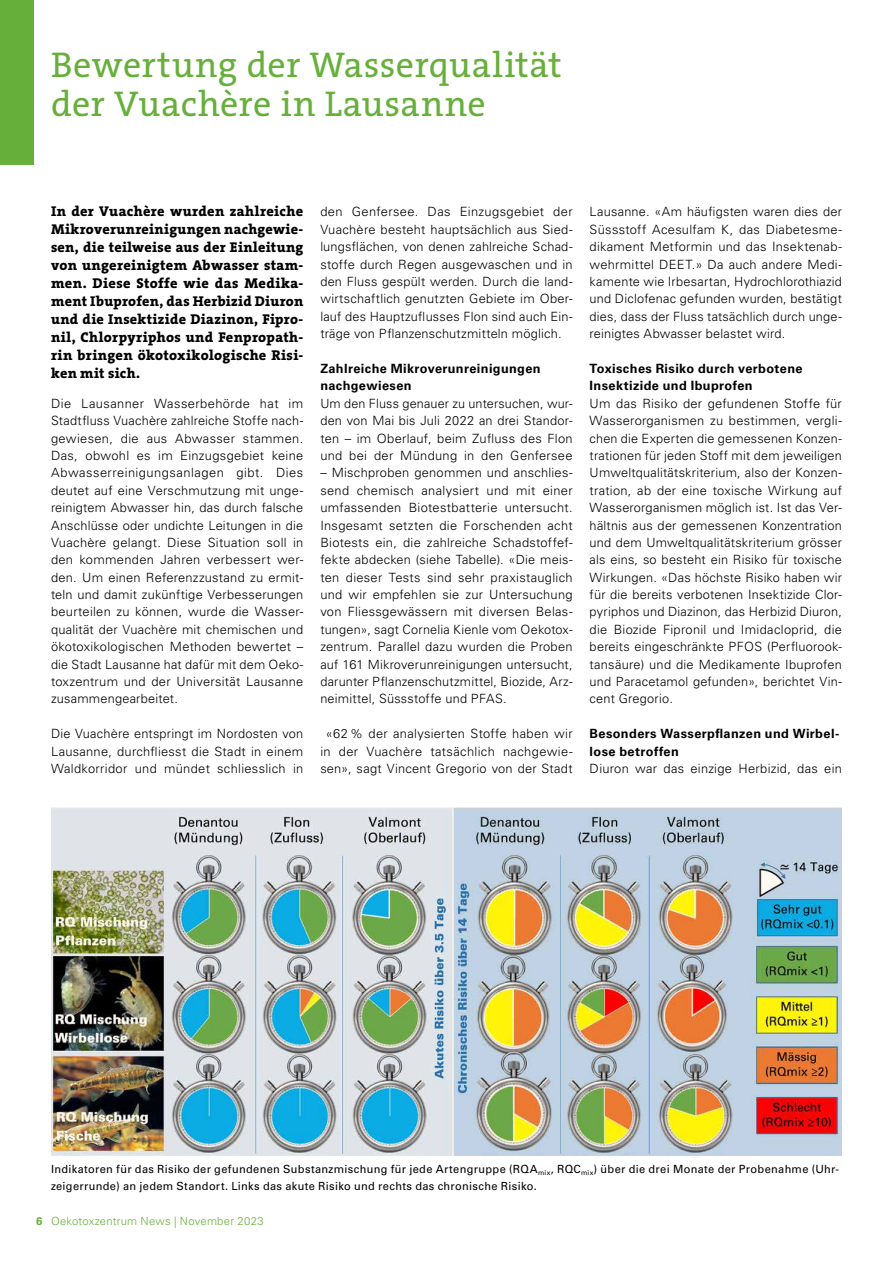
<style>
.page{position:relative;width:893px;height:1263px;background:#fff}
.page>*{position:absolute;margin:0;border:0;box-sizing:border-box;transform-origin:0 0}
.t1{font:36px/39px "The Serif HP5 Plain";letter-spacing:.01em;color:#67af3b}
.t2{font:14.25px/18px "The Serif HP8 Ex Bld";letter-spacing:.02em;color:#000;text-align:justify}
.t3{font:300 12.75px/17.4px "Univers LT Std";letter-spacing:.02em;color:#000;text-align:justify}
.t4{font:700 12.75px/17.4px "Univers LT Std";letter-spacing:.03em;color:#000}
.t5{font:11.25px/17.4px "Univers LT Std";letter-spacing:.03em;color:#000}
.t6{font:300 11.25px "Univers LT Std";letter-spacing:.02em;color:#67af3b}
.s1{font-weight:700}
</style>
<div class="page">
<div style="left:0;top:0;width:34px;height:164px;background:#67af3b"></div>
<img style="left:51px;top:808px;width:791px;height:347px">
<h1 class="t1" style="left:51px;top:46px;width:512px">Bewertung der Wasserqualität der Vuachère in Lausanne</h1>
<p class="t2" style="left:51px;top:203px;width:254px">In der Vuachère wurden zahlreiche Mikroverunreinigungen nachgewie&shy;sen, die teilweise aus der Einleitung von ungereinigtem Abwasser stam&shy;men. Diese Stoffe wie das Medika&shy;ment Ibuprofen, das Herbizid Diuron und die Insektizide Diazinon, Fipro&shy;nil, Chlorpyriphos und Fenpropath&shy;rin bringen ökotoxikologische Risi&shy;ken mit sich.</p>
<p class="t3" style="left:51px;top:395px;width:254px">Die Lausanner Wasserbehörde hat im Stadtfluss Vuachère zahlreiche Stoffe nach&shy;gewiesen, die aus Abwasser stammen.<br>Das, obwohl es im Einzugsgebiet keine Abwasserreinigungsanlagen gibt. Dies deutet auf eine Verschmutzung mit unge&shy;reinigtem Abwasser hin, das durch falsche Anschlüsse oder undichte Leitungen in die Vuachère gelangt. Diese Situation soll in den kommenden Jahren verbessert wer&shy;den. Um einen Referenzzustand zu ermit&shy;teln und damit zukünftige Verbesserungen beurteilen zu können, wurde die Wasser&shy;qualität der Vuachère mit chemischen und ökotoxikologischen Methoden bewertet – die Stadt Lausanne hat dafür mit dem Oeko&shy;toxzentrum und der Universität Lausanne zusammengearbeitet.</p>
<p class="t3" style="left:51px;top:725px;width:254px">Die Vuachère entspringt im Nordosten von Lausanne, durchfliesst die Stadt in einem Waldkorridor und mündet schliesslich in</p>
<p class="t3" style="left:320px;top:203px;width:254px">den Genfersee. Das Einzugsgebiet der Vuachère besteht hauptsächlich aus Sied&shy;lungsflächen, von denen zahlreiche Schad&shy;stoffe durch Regen ausgewaschen und in den Fluss gespült werden. Durch die land&shy;wirtschaftlich genutzten Gebiete im Ober&shy;lauf des Hauptzuflusses Flon sind auch Ein&shy;träge von Pflanzenschutzmitteln möglich.</p>
<p class="t4" style="left:320px;top:360px;width:222px">Zahlreiche Mikroverunreinigungen nachgewiesen</p>
<p class="t3" style="left:320px;top:395px;width:254px">Um den Fluss genauer zu untersuchen, wur&shy;den von Mai bis Juli 2022 an drei Standor&shy;ten – im Oberlauf, beim Zufluss des Flon und bei der Mündung in den Genfersee</p>
<p class="t3" style="left:320px;top:464px;width:254px">– Mischproben genommen und anschlies&shy;send chemisch analysiert und mit einer umfassenden Biotestbatterie untersucht.<br>Insgesamt setzten die Forschenden acht Biotests ein, die zahlreiche Schadstoffef&shy;fekte abdecken (siehe Tabelle). «Die meis&shy;ten dieser Tests sind sehr praxistauglich und wir empfehlen sie zur Untersuchung von Fliessgewässern mit diversen Belas&shy;tungen», sagt Cornelia Kienle vom Oekotox&shy;zentrum. Parallel dazu wurden die Proben auf 161 Mikroverunreinigungen untersucht, darunter Pflanzenschutzmittel, Biozide, Arz&shy;neimittel, Süssstoffe und PFAS.</p>
<p class="t3" style="left:320px;top:725px;width:254px;text-align:center">«62% der analysierten Stoffe haben wir in der Vuachère tatsächlich nachgewie&shy;sen», sagt Vincent Gregorio von der Stadt</p>
<p class="t3" style="left:590px;top:203px;width:254px">Lausanne. «Am häufigsten waren dies der Süssstoff Acesulfam K, das Diabetesme&shy;dikament Metformin und das Insektenab&shy;wehrmittel DEET.» Da auch andere Medi&shy;kamente wie Irbesartan, Hydrochlorothiazid und Diclofenac gefunden wurden, bestätigt dies, dass der Fluss tatsächlich durch unge&shy;reinigtes Abwasser belastet wird.</p>
<p class="t4" style="left:590px;top:360px;width:215px">Toxisches Risiko durch verbotene<br>Insektizide und Ibuprofen</p>
<p class="t3" style="left:590px;top:395px;width:254px">Um das Risiko der gefundenen Stoffe für Wasserorganismen zu bestimmen, vergli&shy;chen die Experten die gemessenen Konzen&shy;trationen für jeden Stoff mit dem jeweiligen Umweltqualitätskriterium, also der Konzen&shy;tration, ab der eine toxische Wirkung auf Wasserorganismen möglich ist. Ist das Ver&shy;hältnis aus der gemessenen Konzentration und dem Umweltqualitätskriterium grösser als eins, so besteht ein Risiko für toxische Wirkungen. «Das höchste Risiko haben wir für die bereits verbotenen Insektizide Clor&shy;pyriphos und Diazinon, das Herbizid Diuron, die Biozide Fipronil und Imidacloprid, die bereits eingeschränkte PFOS (Perfluorook&shy;tansäure) und die Medikamente Ibuprofen und Paracetamol gefunden», berichtet Vin&shy;cent Gregorio.</p>
<p class="t4" style="left:590px;top:725px;width:251px">Besonders Wasserpflanzen und Wirbel&shy;lose betroffen</p>
<p class="t3" style="left:590px;top:760px;width:254px">Diuron war das einzige Herbizid, das ein</p>
<p class="t5" style="left:51px;top:1160px;width:790px">Indikatoren für das Risiko der gefundenen Substanzmischung für jede Artengruppe (RQA<sub>mix</sub>, RQC<sub>mix</sub>) über die drei Monate der Probenahme (Uhr&shy;zeigerrunde) an jedem Standort. Links das akute Risiko und rechts das chronische Risiko.</p>
<p class="t6" style="left:36px;top:1214px;width:229px"><span class="s1">6</span> Oekotoxzentrum News | November 2023</p>
</div>
